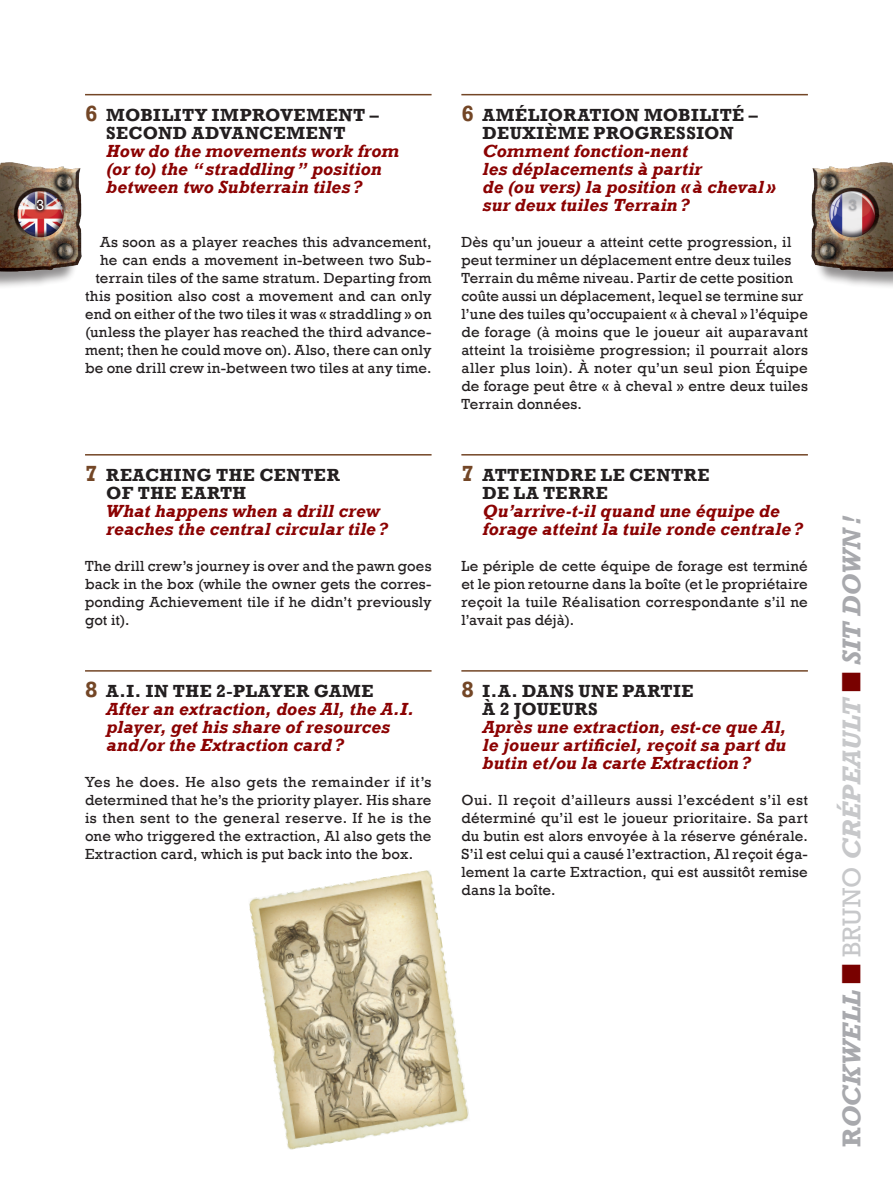
<style>
.page{position:relative;width:893px;height:1191px;background:#fff}
.page>*{position:absolute;margin:0;border:0;box-sizing:border-box;transform-origin:0 0}
.t1{font:italic 700 26.55px "Rockwell";color:#a8a9ad}
.Titre_2{font:italic 700 18px/18px "Rockwell";letter-spacing:.005em;color:#8b0202}
.Courant{font:15px/18px "Rockwell";letter-spacing:.01em;color:#231f20;text-align:justify}
.t2{font:15px "Rockwell";color:#fff}
.t3{font:15px "Rockwell";color:#a8a9ad}
.s1{font-style:normal;font-size:22.5px;color:#734626}
.s2{font-style:normal;color:#231f20}
.s3{font-style:normal}
.s4{color:#790100}
.s5{font-weight:400;font-style:normal;color:#c7c8ca}
.s6{color:#c7c8ca}
</style>
<div class="page">
<div style="left:0;top:165px;width:78px;height:124px;background:#231f20;opacity:.5"></div>
<img style="left:0;top:162px;width:82px;height:110px">
<svg style="left:33px;top:196px;width:14px;height:18px"></svg>
<div style="left:814px;top:165px;width:79px;height:124px;background:#231f20;opacity:.5"></div>
<img style="left:811px;top:162px;width:82px;height:110px">
<div style="left:847px;top:198px;width:11px;height:14px;background:#231f20;opacity:.4"></div>
<hr style="left:85px;top:94px;width:347px;height:1px;background:#734626">
<hr style="left:85px;top:454px;width:347px;height:1px;background:#734626">
<hr style="left:85px;top:670px;width:347px;height:1px;background:#734626">
<hr style="left:461px;top:94px;width:347px;height:1px;background:#734626">
<hr style="left:461px;top:454px;width:347px;height:1px;background:#734626">
<hr style="left:461px;top:670px;width:347px;height:1px;background:#734626">
<img style="left:249px;top:870px;width:220px;height:280px">
<p class="t2" style="left:36px;top:196px;width:10px">3</p>
<p class="Titre_2" style="left:106px;top:106px;width:294px;text-indent:-21px"><span class="s1">6</span> <span class="s2">MOBILITY IMPROVEMENT –<br>SECOND ADVANCEMENT<br></span>How do the movements work from (or to) the “straddling” position between two Subterrain tiles?</p>
<p class="Courant" style="left:85px;top:233px;width:348px;text-align:right">As soon as a player reaches this advancement, he can ends a movement in-between two Sub&shy;terrain tiles of the same stratum. Departing from this position also cost a movement and can only end on either of the two tiles it was « straddling » on (unless the player has reached the third advance&shy;ment; then he could move on). Also, there can only be one drill crew in-between two tiles at any time.</p>
<p class="Titre_2" style="left:106px;top:466px;width:283px;text-indent:-21px"><span class="s1">7</span> <span class="s2">REACHING THE CENTER<br>OF THE EARTH<br></span>What happens when a drill crew reaches the central circular tile?</p>
<p class="Courant" style="left:85px;top:557px;width:348px">The drill crew’s journey is over and the pawn goes back in the box (while the owner gets the corres&shy;ponding Achievement tile if he didn’t previously got it).</p>
<p class="Titre_2" style="left:106px;top:682px;width:309px;text-indent:-21px"><span class="s1">8</span> <span class="s2">A.I. IN THE 2-PLAYER GAME<br></span>After an extraction, does Al, the A.I. player, get his share of resources and/or the Extraction card?</p>
<p class="Courant" style="left:85px;top:773px;width:348px">Yes he does. He also gets the remainder if it’s determined that he’s the priority player. His share is then sent to the general reserve. If he is the one who triggered the extraction, Al also gets the Extraction card, which is put back into the box.</p>
<p class="Titre_2" style="left:483px;top:106px;width:294px;text-indent:-21px"><span class="s1">6</span> <span class="s2">AMÉLIORATION MOBILITÉ –<br>DEUXIÈME PROGRESSION<br></span>Comment fonction-nent<br>les déplacements à partir<br>de (ou vers) la position «à cheval» sur deux tuiles Terrain?</p>
<p class="Courant" style="left:461px;top:233px;width:348px;text-align:left">Dès qu’un joueur a atteint cette progression, il peut terminer un déplacement entre deux tuiles Terrain du même niveau. Partir de cette position coûte aussi un déplacement, lequel se termine sur l’une des tuiles qu’occupaient « à cheval » l’équipe de forage (à moins que le joueur ait auparavant atteint la troisième progression; il pourrait alors aller plus loin). À noter qu’un seul pion Équipe de forage peut être « à cheval » entre deux tuiles Terrain données.</p>
<p class="Titre_2" style="left:483px;top:466px;width:322px;text-indent:-21px"><span class="s1">7</span> <span class="s2">ATTEINDRE LE CENTRE<br>DE LA TERRE<br></span>Qu’arrive-t-il quand une équipe de forage atteint la tuile ronde centrale?</p>
<p class="Courant" style="left:461px;top:557px;width:348px">Le périple de cette équipe de forage est terminé et le pion retourne dans la boîte (et le propriétaire reçoit la tuile Réalisation correspondante s’il ne l’avait pas déjà).</p>
<p class="Titre_2" style="left:483px;top:682px;width:305px;text-indent:-21px"><span class="s1">8</span> <span class="s2">I.A. DANS UNE PARTIE<br>À 2 JOUEURS<br></span>Après une extraction, est-ce que Al, le joueur artificiel, reçoit sa part du butin et/ou la carte Extraction?</p>
<p class="Courant" style="left:461px;top:791px;width:348px">Oui. Il reçoit d’ailleurs aussi l’excédent s’il est déterminé qu’il est le joueur prioritaire. Sa part du butin est alors envoyée à la réserve générale.<br>S’il est celui qui a causé l’extraction, Al reçoit éga&shy;lement la carte Extraction, qui est aussitôt remise dans la boîte.</p>
<p class="t3" style="left:849px;top:196px;width:10px">3</p>
<h1 class="t1" style="left:836px;top:1147px;width:633px;rotate:-90deg"><span class="s3">R</span>OCKWELL <span class="s4">■</span> <span class="s5">BRUNO</span> <span class="s6">CRÉPEAULT</span> <span class="s4">■</span> SIT DOWN!</h1>
</div>
